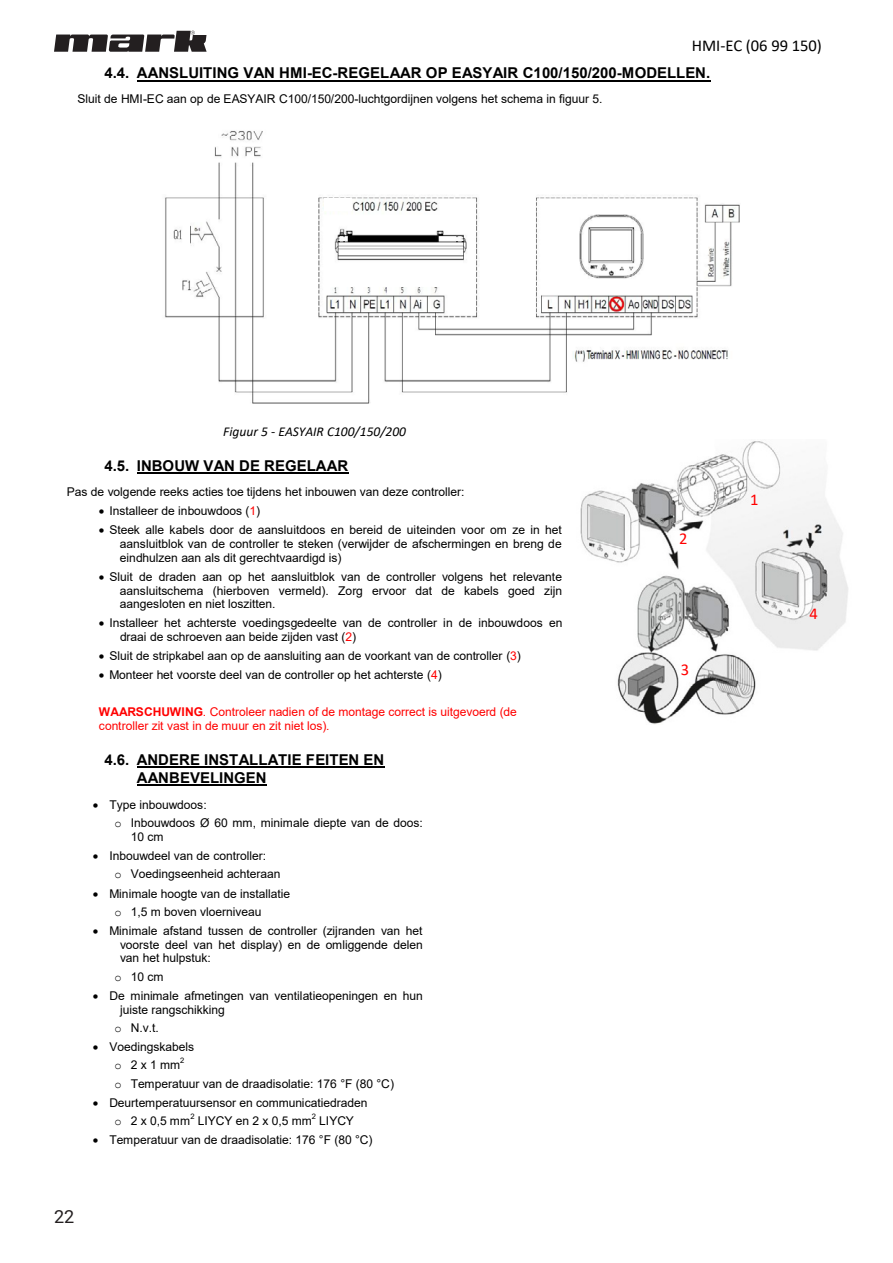
<style>
.page{position:relative;width:893px;height:1263px;background:#fff}
.page>*{position:absolute;margin:0;border:0;box-sizing:border-box;transform-origin:0 0}
.t1{font:18px "Roboto";color:#231f20}
.t2{font:16.5px "Calibri";letter-spacing:.005em;color:#000}
.t3{font:16.5px "Calibri";color:#f00}
.t4{font:700 15px/18.6px "Arial";color:#000}
.t5{font:italic 13.5px "Calibri";color:#000}
.t6{font:12px/13.8px "Arial";letter-spacing:-.005em;color:#000}
.t7{font:12px/14.1px "Arial";letter-spacing:-.005em;color:#f00}
.t8{font:7.5px "Arial";color:#000}
.s1{color:#f00}
.s2{font-weight:700}
.s3{font-family:"Courier New"}
</style>
<div class="page">
<svg style="left:54px;top:31px;width:153px;height:21px"></svg>
<hr style="left:137px;top:80px;width:573px;height:2px;background:#000">
<hr style="left:137px;top:472px;width:212px;height:2px;background:#000">
<hr style="left:137px;top:766px;width:247px;height:2px;background:#000">
<hr style="left:137px;top:785px;width:130px;height:1px;background:#000">
<img style="left:165px;top:131px;width:575px;height:273px">
<img style="left:580px;top:441px;width:268px;height:283px">
<div style="left:324px;top:198px;width:27px;height:12px;background:#fff"></div>
<p class="t2" style="left:692px;top:34px;width:132px">HMI-EC (06 99 150)</p>
<p class="t4" style="left:104px;top:64px;width:607px">4.4. AANSLUITING VAN HMI-EC-REGELAAR OP EASYAIR C100/150/200-MODELLEN.</p>
<p class="t6" style="left:77px;top:92px;width:527px">Sluit de HMI-EC aan op de EASYAIR C100/150/200-luchtgordijnen volgens het schema in figuur 5.</p>
<p class="t5" style="left:223px;top:422px;width:184px">Figuur 5 - EASYAIR C100/150/200</p>
<p class="t4" style="left:104px;top:456px;width:245px">4.5. INBOUW VAN DE REGELAAR</p>
<p class="t6" style="left:67px;top:485px;width:399px">Pas de volgende reeks acties toe tijdens het inbouwen van deze controller:</p>
<p class="t6" style="left:99px;top:504px;width:163px">• Installeer de inbouwdoos (<span class="s1">1</span>)</p>
<p class="t6" style="left:120px;top:523px;width:443px;text-align:justify;text-indent:-21px">• Steek alle kabels door de aansluitdoos en bereid de uiteinden voor om ze in het aansluitblok van de controller te steken (verwijder de afschermingen en breng de eindhulzen aan als dit gerechtvaardigd is)</p>
<p class="t6" style="left:120px;top:570px;width:444px;text-align:justify;text-indent:-21px">• Sluit de draden aan op het aansluitblok van de controller volgens het relevante aansluitschema (hierboven vermeld). Zorg ervoor dat de kabels goed zijn aangesloten en niet loszitten.</p>
<p class="t6" style="left:120px;top:616px;width:444px;text-indent:-21px">• Installeer het achterste voedingsgedeelte van de controller in de inbouwdoos en draai de schroeven aan beide zijden vast (<span class="s1">2</span>)</p>
<p class="t6" style="left:99px;top:649px;width:424px">• Sluit de stripkabel aan op de aansluiting aan de voorkant van de controller (<span class="s1">3</span>)</p>
<p class="t6" style="left:99px;top:668px;width:344px">• Monteer het voorste deel van de controller op het achterste (<span class="s1">4</span>)</p>
<p class="t7" style="left:99px;top:704px;width:420px"><span class="s2">WAARSCHUWING</span>. Controleer nadien of de montage correct is uitgevoerd (de controller zit vast in de muur en zit niet los).</p>
<p class="t4" style="left:137px;top:750px;width:249px;text-indent:-32px">4.6. ANDERE INSTALLATIE FEITEN EN<br>AANBEVELINGEN</p>
<p class="t6" style="left:114px;top:795px;width:310px;line-height:18.1px;text-indent:-21px">• Type inbouwdoos:<br><span class="s3">o</span> Inbouwdoos Ø 60 mm, minimale diepte van de doos:</p>
<p class="t6" style="left:131px;top:830px;width:34px">10 cm</p>
<p class="t6" style="left:114px;top:847px;width:167px;line-height:18.1px;text-indent:-21px">• Inbouwdeel van de controller:<br><span class="s3">o</span> Voedingseenheid achteraan</p>
<p class="t6" style="left:114px;top:884px;width:177px;line-height:18.1px;text-indent:-21px">• Minimale hoogte van de installatie <span class="s3">o</span> 1,5 m boven vloerniveau</p>
<p class="t6" style="left:120px;top:923px;width:304px;text-align:justify;text-indent:-27px">• Minimale afstand tussen de controller (zijranden van het voorste deel van het display) en de omliggende delen van het hulpstuk:</p>
<p class="t6" style="left:114px;top:969px;width:51px"><span class="s3">o</span> 10 cm</p>
<p class="t6" style="left:120px;top:989px;width:304px;text-indent:-27px">• De minimale afmetingen van ventilatieopeningen en hun juiste rangschikking</p>
<p class="t6" style="left:114px;top:1021px;width:46px"><span class="s3">o</span> N.v.t.</p>
<p class="t6" style="left:114px;top:1038px;width:81px;line-height:18.1px;text-indent:-21px">• Voedingskabels <span class="s3">o</span> 2 x 1 mm</p>
<p class="t8" style="left:180px;top:1055px;width:6px">2</p>
<p class="t6" style="left:114px;top:1076px;width:281px"><span class="s3">o</span> Temperatuur van de draadisolatie: 176 °F (80 °C)</p>
<p class="t6" style="left:114px;top:1093px;width:255px;line-height:18.1px;text-indent:-21px">• Deurtemperatuursensor en communicatiedraden <span class="s3">o</span> 2 x 0,5 mm</p>
<p class="t8" style="left:190px;top:1111px;width:6px">2</p>
<p class="t6" style="left:198px;top:1114px;width:116px">LIYCY en 2 x 0,5 mm</p>
<p class="t8" style="left:312px;top:1111px;width:6px">2</p>
<p class="t6" style="left:319px;top:1114px;width:36px">LIYCY</p>
<p class="t6" style="left:93px;top:1133px;width:281px">• Temperatuur van de draadisolatie: 176 °F (80 °C)</p>
<h1 class="t1" style="left:54px;top:1204px;width:22px">22</h1>
<p class="t3" style="left:679px;top:527px;width:10px">2</p>
<p class="t3" style="left:681px;top:658px;width:10px">3</p>
<p class="t3" style="left:750px;top:488px;width:10px">1</p>
<p class="t3" style="left:809px;top:602px;width:10px">4</p>
</div>
